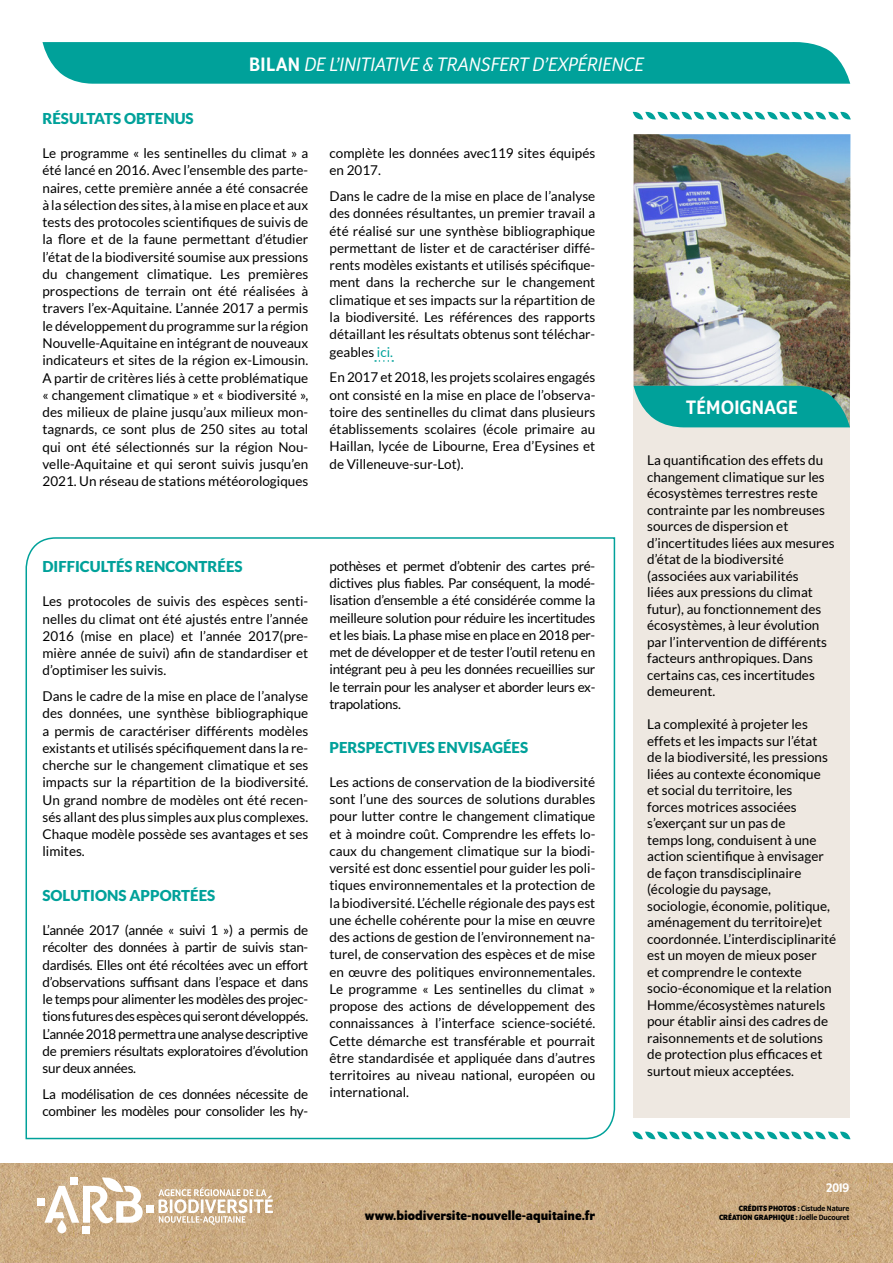
<style>
.page{position:relative;width:893px;height:1263px;background:#fff}
.page>*{position:absolute;margin:0;border:0;box-sizing:border-box;transform-origin:0 0}
.t1{font:italic 21px "Program OT";color:#fff}
.t2{font:500 21px "Program OT";letter-spacing:.02em;color:#fff}
.t3{font:900 15px "Lato";color:#00a19a}
.t4{font:13.5px/17.2px "Lato";color:#000;text-align:justify}
.t5{font:13.5px/17.2px "Lato";letter-spacing:-.02em;color:#000}
.t6{font:700 13.5px "Program OT";color:#000}
.t7{font:500 13.5px "Program OT";color:#fff}
.t8{font:700 8.25px/9.9px "Program OT";color:#000;text-align:right}
.s1{font-weight:500;font-style:normal}
.s2{color:#00a19a}
.s3{font-weight:500}
</style>
<div class="page">
<img style="left:0;top:1163px;width:893px;height:100px">
<div style="left:83px;top:1226px;width:7px;height:7px;background:#fff"></div>
<div style="left:57px;top:1220px;width:9px;height:13px;background:#fff;border-radius:5px"></div>
<div style="left:37px;top:1198px;width:7px;height:7px;background:#fff"></div>
<div style="left:146px;top:1205px;width:7px;height:7px;background:#fff"></div>
<svg style="left:44px;top:1177px;width:99px;height:46px"></svg>
<svg style="left:159px;top:1187px;width:114px;height:38px"></svg>
<div style="left:634px;top:357px;width:216px;height:760px;background:#eee8e1"></div>
<svg style="left:375px;top:360px;width:18px;height:2px"></svg>
<svg style="left:25px;top:537px;width:591px;height:603px"></svg>
<img style="left:634px;top:134px;width:216px;height:250px">
<svg style="left:43px;top:42px;width:807px;height:42px;background:#09a49d"></svg>
<svg style="left:634px;top:384px;width:216px;height:43px;background:#1aa39b"></svg>
<svg style="left:632px;top:1131px;width:218px;height:9px"></svg>
<svg style="left:633px;top:111px;width:218px;height:9px"></svg>
<h1 class="t1" style="left:249px;top:53px;width:396px"><span class="s1">BILAN</span> DE L’INITIATIVE &amp; TRANSFERT D’EXPÉRIENCE</h1>
<p class="t3" style="left:43px;top:110px;width:153px">RÉSULTATS OBTENUS</p>
<p class="t4" style="left:43px;top:145px;width:267px">Le programme « les sentinelles du climat » a été lancé en 2016. Avec l’ensemble des parte&shy;naires, cette première année a été consacrée à la sélection des sites, à la mise en place et aux tests des protocoles scientifiques de suivis de la flore et de la faune permettant d’étudier l’état de la biodiversité soumise aux pressions du changement climatique. Les premières prospections de terrain ont été réalisées à travers l’ex-Aquitaine. L’année 2017 a permis le développement du programme sur la région Nouvelle-Aquitaine en intégrant de nouveaux indicateurs et sites de la région ex-Limousin.<br>A partir de critères liés à cette problématique « changement climatique » et « biodiversité », des milieux de plaine jusqu’aux milieux mon&shy;tagnards, ce sont plus de 250 sites au total qui ont été sélectionnés sur la région Nou&shy;velle-Aquitaine et qui seront suivis jusqu’en 2021. Un réseau de stations météorologiques</p>
<p class="t4" style="left:330px;top:145px;width:267px">complète les données avec119 sites équipés en 2017.</p>
<p class="t4" style="left:330px;top:188px;width:267px">Dans le cadre de la mise en place de l’analyse des données résultantes, un premier travail a été réalisé sur une synthèse bibliographique permettant de lister et de caractériser diffé&shy;rents modèles existants et utilisés spécifique&shy;ment dans la recherche sur le changement climatique et ses impacts sur la répartition de la biodiversité. Les références des rapports détaillant les résultats obtenus sont téléchar&shy;geables <span class="s2">ici.</span></p>
<p class="t4" style="left:330px;top:369px;width:267px">En 2017 et 2018, les projets scolaires engagés ont consisté en la mise en place de l’observa&shy;toire des sentinelles du climat dans plusieurs établissements scolaires (école primaire au Haillan, lycée de Libourne, Erea d’Eysines et de Villeneuve-sur-Lot).</p>
<p class="t3" style="left:43px;top:558px;width:202px">DIFFICULTÉS RENCONTRÉES</p>
<p class="t4" style="left:43px;top:593px;width:267px">Les protocoles de suivis des espèces senti&shy;nelles du climat ont été ajustés entre l’année 2016 (mise en place) et l’année 2017(pre&shy;mière année de suivi) afin de standardiser et d’optimiser les suivis.</p>
<p class="t4" style="left:43px;top:687px;width:267px">Dans le cadre de la mise en place de l’analyse des données, une synthèse bibliographique a permis de caractériser différents modèles existants et utilisés spécifiquement dans la re&shy;cherche sur le changement climatique et ses impacts sur la répartition de la biodiversité.<br>Un grand nombre de modèles ont été recen&shy;sés allant des plus simples aux plus complexes.<br>Chaque modèle possède ses avantages et ses limites.</p>
<p class="t3" style="left:43px;top:886px;width:174px">SOLUTIONS APPORTÉES</p>
<p class="t4" style="left:43px;top:921px;width:267px">L’année 2017 (année « suivi 1 ») a permis de récolter des données à partir de suivis stan&shy;dardisés. Elles ont été récoltées avec un effort d’observations suffisant dans l’espace et dans le temps pour alimenter les modèles des projec&shy;tions futures des espèces qui seront développés.<br>L’année 2018 permettra une analyse descriptive de premiers résultats exploratoires d’évolution sur deux années.</p>
<p class="t5" style="left:43px;top:1085px;width:267px">La modélisation de ces données nécessite de combiner les modèles pour consolider les hy-</p>
<p class="t4" style="left:330px;top:557px;width:267px">pothèses et permet d’obtenir des cartes pré&shy;dictives plus fiables. Par conséquent, la modé&shy;lisation d’ensemble a été considérée comme la meilleure solution pour réduire les incertitudes et les biais. La phase mise en place en 2018 per&shy;met de développer et de tester l’outil retenu en intégrant peu à peu les données recueillies sur le terrain pour les analyser et aborder leurs ex&shy;trapolations.</p>
<p class="t3" style="left:330px;top:738px;width:200px">PERSPECTIVES ENVISAGÉES</p>
<p class="t4" style="left:330px;top:773px;width:267px">Les actions de conservation de la biodiversité sont l’une des sources de solutions durables pour lutter contre le changement climatique et à moindre coût. Comprendre les effets lo&shy;caux du changement climatique sur la biodi&shy;versité est donc essentiel pour guider les poli&shy;tiques environnementales et la protection de la biodiversité. L’échelle régionale des pays est une échelle cohérente pour la mise en œuvre des actions de gestion de l’environnement na&shy;turel, de conservation des espèces et de mise en œuvre des politiques environnementales.<br>Le programme « Les sentinelles du climat » propose des actions de développement des connaissances à l’interface science-société.<br>Cette démarche est transférable et pourrait être standardisée et appliquée dans d’autres territoires au niveau national, européen ou international.</p>
<p class="t6" style="left:365px;top:1208px;width:232px">www.biodiversite-nouvelle-aquitaine.fr</p>
<h1 class="t2" style="left:686px;top:395px;width:113px">TÉMOIGNAGE</h1>
<p class="t4" style="left:647px;top:452px;width:189px;line-height:16.5px;text-align:left">La quantification des effets du changement climatique sur les écosystèmes terrestres reste contrainte par les nombreuses sources de dispersion et d’incertitudes liées aux mesures d’état de la biodiversité (associées aux variabilités<br>liées aux pressions du climat futur), au fonctionnement des écosystèmes, à leur évolution par l’intervention de différents facteurs anthropiques. Dans certains cas, ces incertitudes demeurent.</p>
<p class="t4" style="left:647px;top:716px;width:191px;line-height:16.5px;text-align:left">La complexité à projeter les effets et les impacts sur l’état<br>de la biodiversité, les pressions liées au contexte économique<br>et social du territoire, les<br>forces motrices associées s’exerçant sur un pas de<br>temps long, conduisent à une action scientifique à envisager de façon transdisciplinaire (écologie du paysage, sociologie, économie, politique, aménagement du territoire)et coordonnée. L’interdisciplinarité est un moyen de mieux poser<br>et comprendre le contexte socio-économique et la relation<br>Homme/écosystèmes naturels pour établir ainsi des cadres de raisonnements et de solutions de protection plus efficaces et surtout mieux acceptées.</p>
<p class="t7" style="left:827px;top:1180px;width:24px">2019</p>
<p class="t8" style="left:719px;top:1203px;width:132px">CRÉDITS PHOTOS : <span class="s3">Cistude Nature<br></span>CRÉATION GRAPHIQUE : <span class="s3">Joëlle Ducouret</span></p>
</div>
